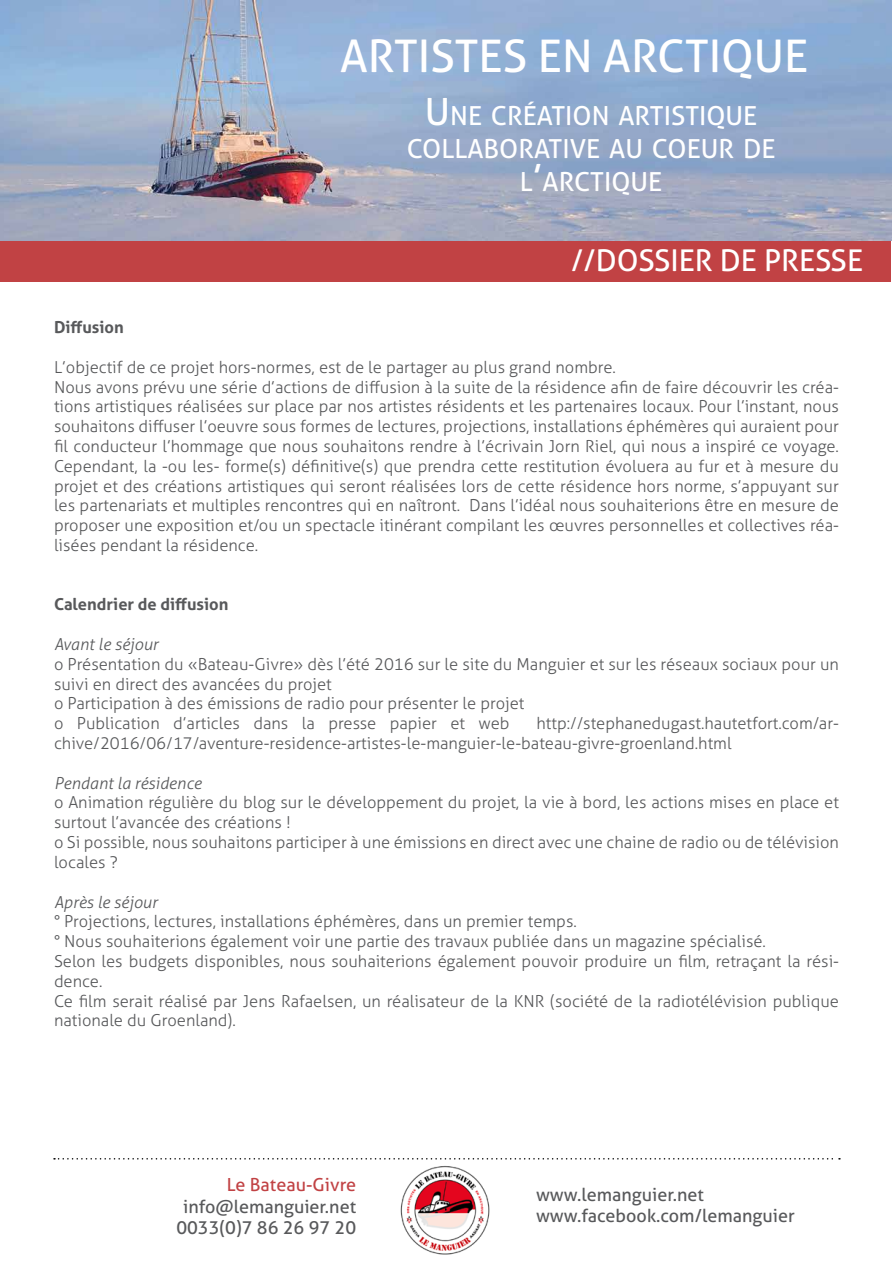
<style>
.page{position:relative;width:893px;height:1263px;background:#fff}
.page>*{position:absolute;margin:0;border:0;box-sizing:border-box;transform-origin:0 0}
.t1{font:45px "Aller";color:#fff}
.t2{font:30px "Aller";color:#fff}
.t3{font:26.25px/33px "Aller";color:#fff;text-align:center}
.t4{font:18px/21.6px "Aller";color:#58595b;text-align:center}
.t5{font:18px "Aller";color:#c14244}
.t6{font:300 16.5px/19.8px "Aller";color:#58595b}
.t7{font:italic 300 16.5px "Aller";color:#58595b}
.t8{font:700 16.5px "Aller";color:#58595b}
.s1{font-size:37.5px}
</style>
<div class="page">
<div style="left:1px;top:240px;width:890px;height:41px;background:#c14244"></div>
<img style="left:0;top:1px;width:892px;height:240px">
<svg style="left:54px;top:1158px;width:786px;height:1px"></svg>
<img style="left:400px;top:1166px;width:90px;height:89px">
<h1 class="t1" style="left:340px;top:29px;width:470px">Artistes en Arctique</h1>
<h3 class="t3" style="left:407px;top:99px;width:370px"><span class="s1">U</span>NE CRÉATION ARTISTIQU E<br>COLLABORATIVE AU COEU R DE<br>L<span class="s1">’</span>ARCTIQU E</h3>
<h2 class="t2" style="left:571px;top:242px;width:293px">//dossier de presse</h2>
<p class="t8" style="left:54px;top:317px;width:71px">Diffusion</p>
<p class="t6" style="left:54px;top:357px;width:786px">L’objectif de ce projet hors-normes, est de le partager au plus grand nombre.<br>Nous avons prévu une série d’actions de diffusion à la suite de la résidence afin de faire découvrir les créa&shy;tions artistiques réalisées sur place par nos artistes résidents et les partenaires locaux. Pour l’instant, nous souhaitons diffuser l’oeuvre sous formes de lectures, projections, installations éphémères qui auraient pour fil conducteur l’hommage que nous souhaitons rendre à l’écrivain Jorn Riel, qui nous a inspiré ce voyage.<br>Cependant, la -ou les- forme(s) définitive(s) que prendra cette restitution évoluera au fur et à mesure du projet et des créations artistiques qui seront réalisées lors de cette résidence hors norme, s’appuyant sur les partenariats et multiples rencontres qui en naîtront. Dans l’idéal nous souhaiterions être en mesure de proposer une exposition et/ou un spectacle itinérant compilant les œuvres personnelles et collectives réa&shy;lisées pendant la résidence.</p>
<p class="t8" style="left:54px;top:594px;width:176px">Calendrier de diffusion</p>
<p class="t7" style="left:54px;top:634px;width:106px">Avant le séjour</p>
<p class="t6" style="left:54px;top:654px;width:786px">o Présentation du «Bateau-Givre» dès l’été 2016 sur le site du Manguier et sur les réseaux sociaux pour un suivi en direct des avancées du projet<br>o Participation à des émissions de radio pour présenter le projet<br>o Publication d’articles dans la presse papier et web</p>
<p class="t6" style="left:54px;top:713px;width:786px;text-indent:482px">http://stephanedugast.hautetfort.com/ar&shy;chive/2016/06/17/aventure-residence-artistes-le-manguier-le-bateau-givre-groenland.html</p>
<p class="t7" style="left:54px;top:773px;width:149px">Pendant la résidence</p>
<p class="t6" style="left:54px;top:793px;width:786px">o Animation régulière du blog sur le développement du projet, la vie à bord, les actions mises en place et surtout l’avancée des créations !<br>o Si possible, nous souhaitons participer à une émissions en direct avec une chaine de radio ou de télévision locales ?</p>
<p class="t7" style="left:54px;top:892px;width:105px">Après le séjour</p>
<p class="t6" style="left:54px;top:911px;width:786px">° Projections, lectures, installations éphémères, dans un premier temps.<br>° Nous souhaiterions également voir une partie des travaux publiée dans un magazine spécialisé.<br>Selon les budgets disponibles, nous souhaiterions également pouvoir produire un film, retraçant la rési&shy;dence.<br>Ce film serait réalisé par Jens Rafaelsen, un réalisateur de la KNR (société de la radiotélévision publique nationale du Groenland).</p>
<p class="t5" style="left:227px;top:1174px;width:131px">Le Bateau-Givre</p>
<p class="t4" style="left:176px;top:1195px;width:181px">info@lemanguier.net<br>0033(0)7 86 26 97 20</p>
<p class="t4" style="left:536px;top:1183px;width:260px;text-align:left">www.lemanguier.net www.facebook.com/lemanguier</p>
</div>
